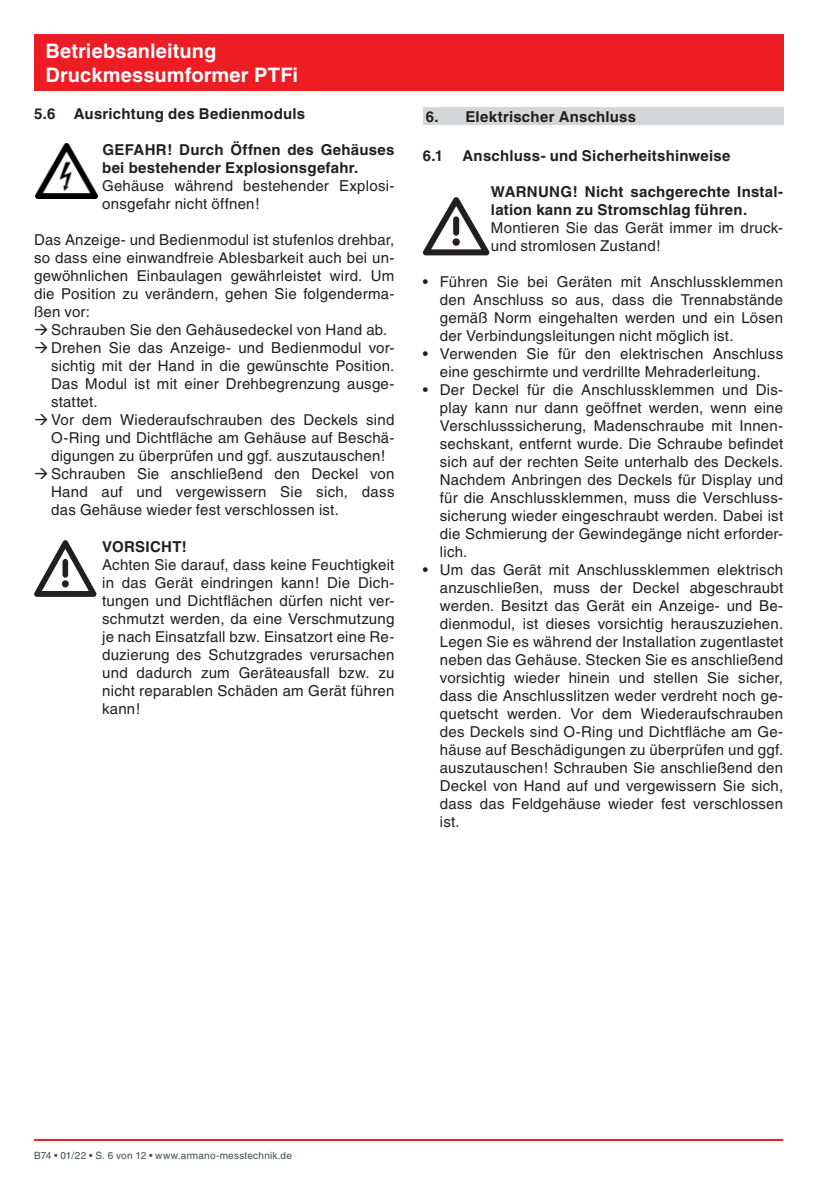
<style>
.page{position:relative;width:840px;height:1191px;background:#fff}
.page>*{position:absolute;margin:0;border:0;box-sizing:border-box;transform-origin:0 0}
.t1{font:700 20px/24px "Helvetica";letter-spacing:.005em;color:#fff}
.t2{font:15px/18px "Helvetica";letter-spacing:.015em;color:#231f20;text-align:justify}
.t3{font:700 15px/18px "Helvetica";letter-spacing:.015em;color:#231f20}
.t4{font:10px "Helvetica";letter-spacing:.02em;color:#3d4f51}
</style>
<div class="page">
<hr style="left:34px;top:1139px;width:748px;height:2px;background:#ee1d23">
<div style="left:34px;top:34px;width:748px;height:57px;background:#ee1d23"></div>
<img style="left:35px;top:143px;width:63px;height:55px">
<svg style="left:34px;top:540px;width:62px;height:57px"></svg>
<div style="left:62px;top:580px;width:7px;height:7px;background:#231f20;border-radius:50%"></div>
<div style="left:422px;top:108px;width:360px;height:17px;background:#d5d6d8"></div>
<svg style="left:422px;top:197px;width:67px;height:58px"></svg>
<div style="left:452px;top:238px;width:7px;height:8px;background:#231f20;border-radius:50%"></div>
<h1 class="t1" style="left:45px;top:39px;width:254px">Betriebsanleitung<br>Druckmessumformer PTFi</h1>
<p class="t3" style="left:34px;top:105px;width:272px">5.6 Ausrichtung des Bedienmoduls</p>
<p class="t3" style="left:102px;top:141px;width:293px">GEFAHR! Durch Öffnen des Gehäuses bei bestehender Explosionsgefahr.</p>
<p class="t2" style="left:102px;top:177px;width:293px">Gehäuse während bestehender Explosi&shy;onsgefahr nicht öffnen!</p>
<p class="t2" style="left:34px;top:231px;width:362px">Das Anzeige- und Bedienmodul ist stufenlos drehbar, so dass eine einwandfreie Ablesbarkeit auch bei un&shy;gewöhnlichen Einbaulagen gewährleistet wird. Um die Position zu verändern, gehen Sie folgenderma&shy;ßen vor:</p>
<p class="t2" style="left:51px;top:321px;width:345px;text-align:left">Schrauben Sie den Gehäusedeckel von Hand ab.<br>Drehen Sie das Anzeige- und Bedienmodul vor&shy;sichtig mit der Hand in die gewünschte Position.<br>Das Modul ist mit einer Drehbegrenzung ausge&shy;stattet.<br>Vor dem Wiederaufschrauben des Deckels sind O-Ring und Dichtfläche am Gehäuse auf Beschä&shy;digungen zu überprüfen und ggf. auszutauschen!<br>Schrauben Sie anschließend den Deckel von Hand auf und vergewissern Sie sich, dass das Gehäuse wieder fest verschlossen ist.</p>
<p class="t3" style="left:102px;top:537px;width:86px">VORSICHT!</p>
<p class="t2" style="left:102px;top:555px;width:293px">Achten Sie darauf, dass keine Feuchtigkeit in das Gerät eindringen kann! Die Dich&shy;tungen und Dichtflächen dürfen nicht ver&shy;schmutzt werden, da eine Verschmutzung je nach Einsatzfall bzw. Einsatzort eine Re&shy;duzierung des Schutzgrades verursachen und dadurch zum Geräteausfall bzw. zu nicht reparablen Schäden am Gerät führen kann!</p>
<p class="t3" style="left:425px;top:108px;width:212px">6. Elektrischer Anschluss</p>
<p class="t3" style="left:422px;top:146px;width:22px">6.1</p>
<p class="t3" style="left:462px;top:146px;width:269px">Anschluss- und Sicherheitshinweise</p>
<p class="t3" style="left:490px;top:182px;width:293px">WARNUNG! Nicht sachgerechte Instal&shy;lation kann zu Stromschlag führen.</p>
<p class="t2" style="left:490px;top:219px;width:293px">Montieren Sie das Gerät immer im druck&shy;und stromlosen Zustand!</p>
<p class="t2" style="left:439px;top:273px;width:345px;text-indent:-17px">• Führen Sie bei Geräten mit Anschlussklemmen den Anschluss so aus, dass die Trennabstände gemäß Norm eingehalten werden und ein Lösen der Verbindungsleitungen nicht möglich ist.</p>
<p class="t2" style="left:422px;top:345px;width:361px;text-align:center">• Verwenden Sie für den elektrischen Anschluss eine geschirmte und verdrillte Mehraderleitung.</p>
<p class="t2" style="left:439px;top:381px;width:345px;text-indent:-17px">• Der Deckel für die Anschlussklemmen und Dis&shy;play kann nur dann geöffnet werden, wenn eine Verschlusssicherung, Madenschraube mit Innen&shy;sechskant, entfernt wurde. Die Schraube befindet sich auf der rechten Seite unterhalb des Deckels.<br>Nachdem Anbringen des Deckels für Display und für die Anschlussklemmen, muss die Verschluss&shy;sicherung wieder eingeschraubt werden. Dabei ist die Schmierung der Gewindegänge nicht erforder&shy;lich.</p>
<p class="t2" style="left:439px;top:561px;width:344px;text-indent:-17px">• Um das Gerät mit Anschlussklemmen elektrisch anzuschließen, muss der Deckel abgeschraubt werden. Besitzt das Gerät ein Anzeige- und Be&shy;dienmodul, ist dieses vorsichtig herauszuziehen.<br>Legen Sie es während der Installation zugentlastet neben das Gehäuse. Stecken Sie es anschließend vorsichtig wieder hinein und stellen Sie sicher, dass die Anschlusslitzen weder verdreht noch ge&shy;quetscht werden. Vor dem Wiederaufschrauben des Deckels sind O-Ring und Dichtfläche am Ge&shy;häuse auf Beschädigungen zu überprüfen und ggf. auszutauschen! Schrauben Sie anschließend den Deckel von Hand auf und vergewissern Sie sich, dass das Feldgehäuse wieder fest verschlossen ist.</p>
<p class="t4" style="left:34px;top:1149px;width:259px">B74 • 01/22 • S. 6 von 12 • www.armano-messtechnik.de</p>
</div>
